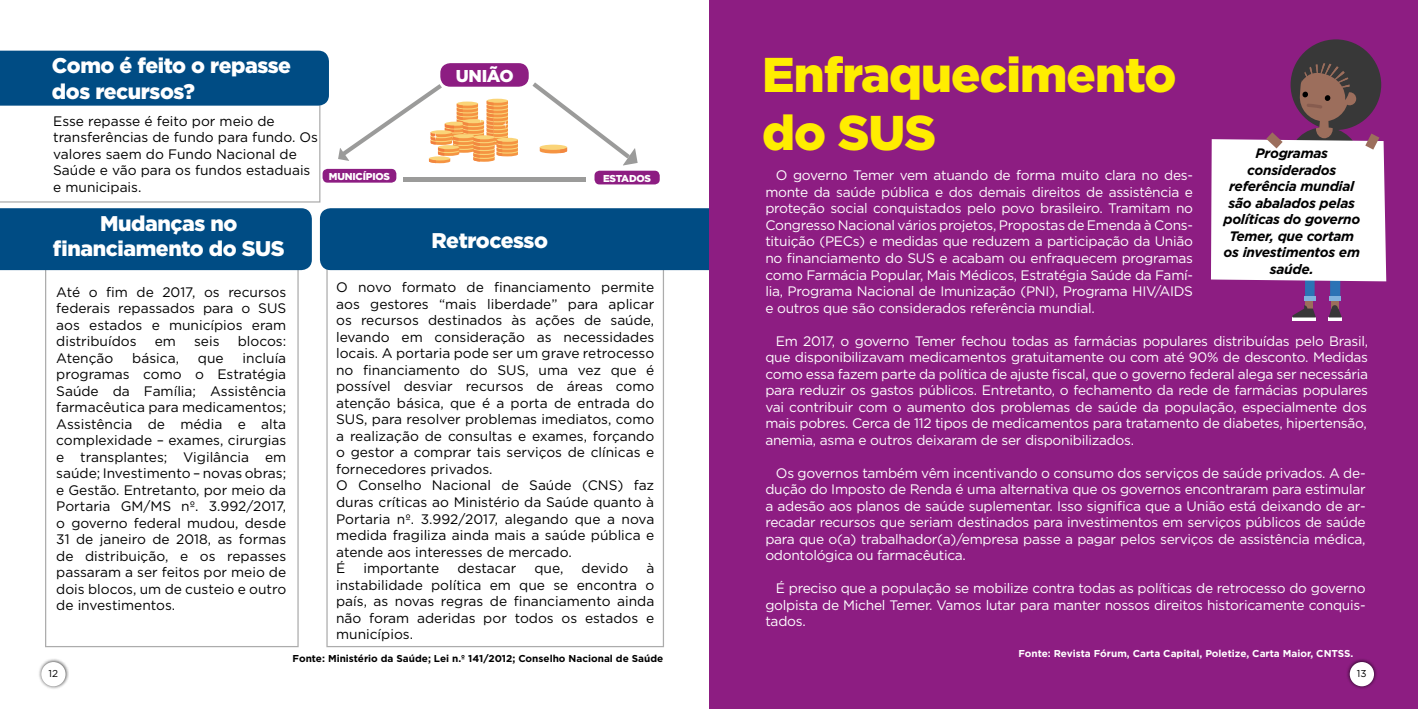
<style>
.page{position:relative;width:1418px;height:709px;background:#fff}
.page>*{position:absolute;margin:0;border:0;box-sizing:border-box;transform-origin:0 0}
.t1{font:900 48.75px/58.5px "Gotham";letter-spacing:-.02em;color:#ffed00}
.t2{font:900 21.25px/25.5px "Gotham";letter-spacing:-.02em;color:#fff}
.t3{font:900 17.12px "Gotham";letter-spacing:-.02em;color:#fff}
.t4{font:13.75px/16.5px "Gotham";letter-spacing:-.02em;color:#fff;text-align:justify}
.t5{font:13.75px/16.5px "Gotham";color:#000;text-align:justify}
.t6{font:italic 700 13.75px/16.4px "Gotham";letter-spacing:-.02em;color:#000;text-align:center}
.t7{font:700 10px "Gotham";color:#000}
.t8{font:700 10px "Gotham";color:#fff}
.t9{font:900 10px "Gotham";letter-spacing:-.02em;color:#fff}
.t10{font:10px "Gotham";color:#000}
</style>
<div class="page">
<div style="left:45px;top:236px;width:254px;height:411px;background:#fff;border:1px solid #acacac"></div>
<div style="left:326px;top:236px;width:338px;height:411px;background:#fff;border:1px solid #acacac"></div>
<div style="left:0;top:208px;width:312px;height:62px;background:#004c84"></div>
<div style="left:320px;top:208px;width:504px;height:62px;background:#004c84;border-radius:11px"></div>
<svg style="left:0;top:106px;width:320px;height:97px"></svg>
<div style="left:709px;top:0;width:708px;height:709px;background:#8d1d82"></div>
<div style="left:0;top:51px;width:329px;height:55px;background:#004c84"></div>
<div style="left:322px;top:169px;width:74px;height:14px;background:#8d1d82;border-radius:5px"></div>
<div style="left:594px;top:171px;width:65px;height:13px;background:#8d1d82;border-radius:5px"></div>
<div style="left:440px;top:63px;width:88px;height:24px;background:#8d1d82;border-radius:10px"></div>
<hr style="left:403px;top:177px;width:183px;height:4px;background:#9b9b9a">
<svg style="left:338px;top:84px;width:186px;height:79px"></svg>
<svg style="left:532px;top:82px;width:105px;height:83px"></svg>
<div style="left:1290px;top:39px;width:91px;height:91px;background:#383838;border-radius:50%"></div>
<svg style="left:1292px;top:317px;width:23px;height:4px"></svg>
<svg style="left:1328px;top:317px;width:13px;height:4px"></svg>
<svg style="left:1211px;top:63px;width:175px;height:254px"></svg>
<div style="left:37px;top:658px;width:32px;height:32px;background:#000;opacity:.75"></div>
<div style="left:41px;top:662px;width:25px;height:24px;background:#fff;border-radius:50%"></div>
<div style="left:1345px;top:658px;width:32px;height:32px;background:#000;opacity:.75"></div>
<div style="left:1349px;top:662px;width:24px;height:24px;background:#fff;border-radius:50%"></div>
<h2 class="t2" style="left:52px;top:53px;width:240px">Como é feito o repasse dos recursos?</h2>
<p class="t3" style="left:456px;top:64px;width:59px">UNIÃO</p>
<p class="t5" style="left:53px;top:112px;width:266px;text-align:left">Esse repasse é feito por meio de transferências de fundo para fundo. Os valores saem do Fundo Nacional de<br>Saúde e vão para os fundos estaduais e municipais.</p>
<h2 class="t2" style="left:53px;top:210px;width:233px;text-align:center">Mudanças no financiamento do SUS</h2>
<p class="t5" style="left:56px;top:283px;width:231px">Até o fim de 2017, os recursos federais repassados para o SUS aos estados e municípios eram distribuídos</p>
<p class="t5" style="left:155px;top:333px;width:23px">em</p>
<p class="t5" style="left:194px;top:333px;width:27px">seis</p>
<p class="t5" style="left:238px;top:333px;width:50px">blocos:</p>
<p class="t5" style="left:56px;top:349px;width:59px">Atenção</p>
<p class="t5" style="left:132px;top:349px;width:48px">básica,</p>
<p class="t5" style="left:198px;top:349px;width:27px">que</p>
<p class="t5" style="left:56px;top:349px;width:231px;text-indent:186px">incluía programas como o Estratégia Saúde da Família; Assistência farmacêutica para medicamentos; Assistência de média e alta complexidade – exames, cirurgias e transplantes; Vigilância em saúde; Investimento – novas obras; e Gestão. Entretanto, por meio da Portaria GM/MS nº. 3.992/2017, o governo federal mudou, desde 31 de janeiro de 2018, as formas de distribuição, e os repasses passaram a ser feitos por meio de dois blocos, um de custeio e outro de investimentos.</p>
<p class="t9" style="left:329px;top:169px;width:63px">MUNICÍPIOS</p>
<p class="t9" style="left:603px;top:171px;width:49px">ESTADOS</p>
<h2 class="t2" style="left:431px;top:227px;width:118px">Retrocesso</h2>
<p class="t5" style="left:336px;top:279px;width:320px;text-align:left">O novo formato de financiamento permite aos gestores “mais liberdade” para aplicar os recursos destinados às ações de saúde, levando em consideração as necessidades locais. A portaria pode ser um grave retrocesso no financiamento do SUS, uma vez que é possível desviar recursos de áreas como atenção básica, que é a porta de entrada do SUS, para resolver problemas imediatos, como a realização de consultas e exames, forçando o gestor a comprar tais serviços de clínicas e fornecedores privados.<br>O Conselho Nacional de Saúde (CNS) faz duras críticas ao Ministério da Saúde quanto à Portaria nº. 3.992/2017, alegando que a nova medida fragiliza ainda mais a saúde pública e atende aos interesses de mercado.<br>É</p>
<p class="t5" style="left:336px;top:559px;width:320px;text-indent:310px">à instabilidade política em que se encontra o país, as novas regras de financiamento ainda não foram aderidas por todos os estados e municípios.</p>
<p class="t5" style="left:363px;top:559px;width:77px">importante</p>
<p class="t5" style="left:457px;top:559px;width:60px">destacar</p>
<p class="t5" style="left:534px;top:559px;width:30px">que,</p>
<p class="t5" style="left:581px;top:559px;width:48px">devido</p>
<p class="t7" style="left:292px;top:651px;width:372px">Fonte: Ministério da Saúde; Lei n.º 141/2012; Conselho Nacional de Saúde</p>
<h1 class="t1" style="left:762px;top:44px;width:416px">Enfraquecimento do SUS</h1>
<p class="t6" style="left:1223px;top:145px;width:138px">Programas considerados referência mundial são abalados pelas políticas do governo<br>Temer, que cortam os investimentos em saúde.</p>
<p class="t4" style="left:765px;top:167px;width:429px;text-indent:11px">O governo Temer vem atuando de forma muito clara no des&shy;monte da saúde pública e dos demais direitos de assistência e proteção social conquistados pelo povo brasileiro. Tramitam no Congresso Nacional vários projetos, Propostas de Emenda à Cons&shy;tituição (PECs) e medidas que reduzem a participação da União no financiamento do SUS e acabam ou enfraquecem programas como Farmácia Popular, Mais Médicos, Estratégia Saúde da Famí&shy;lia, Programa Nacional de Imunização (PNI), Programa HIV/AIDS e outros que são considerados referência mundial.</p>
<p class="t4" style="left:765px;top:332px;width:604px;text-indent:11px">Em 2017, o governo Temer fechou todas as farmácias populares distribuídas pelo Brasil, que disponibilizavam medicamentos gratuitamente ou com até 90% de desconto. Medidas como essa fazem parte da política de ajuste fiscal, que o governo federal alega ser necessária para reduzir os gastos públicos. Entretanto, o fechamento da rede de farmácias populares vai contribuir com o aumento dos problemas de saúde da população, especialmente dos mais pobres. Cerca de 112 tipos de medicamentos para tratamento de diabetes, hipertensão, anemia, asma e outros deixaram de ser disponibilizados.</p>
<p class="t4" style="left:765px;top:464px;width:602px;text-indent:11px">Os governos também vêm incentivando o consumo dos serviços de saúde privados. A de&shy;dução do Imposto de Renda é uma alternativa que os governos encontraram para estimular a adesão aos planos de saúde suplementar. Isso significa que a União está deixando de ar&shy;recadar recursos que seriam destinados para investimentos em serviços públicos de saúde para que o(a) trabalhador(a)/empresa passe a pagar pelos serviços de assistência médica, odontológica ou farmacêutica.</p>
<p class="t4" style="left:765px;top:579px;width:601px;text-indent:11px">É preciso que a população se mobilize contra todas as políticas de retrocesso do governo golpista de Michel Temer. Vamos lutar para manter nossos direitos historicamente conquis&shy;tados.</p>
<p class="t8" style="left:1018px;top:647px;width:336px">Fonte: Revista Fórum, Carta Capital, Poletize, Carta Maior, CNTSS.</p>
<p class="t10" style="left:48px;top:667px;width:11px">12</p>
<p class="t10" style="left:1356px;top:667px;width:11px">13</p>
</div>
